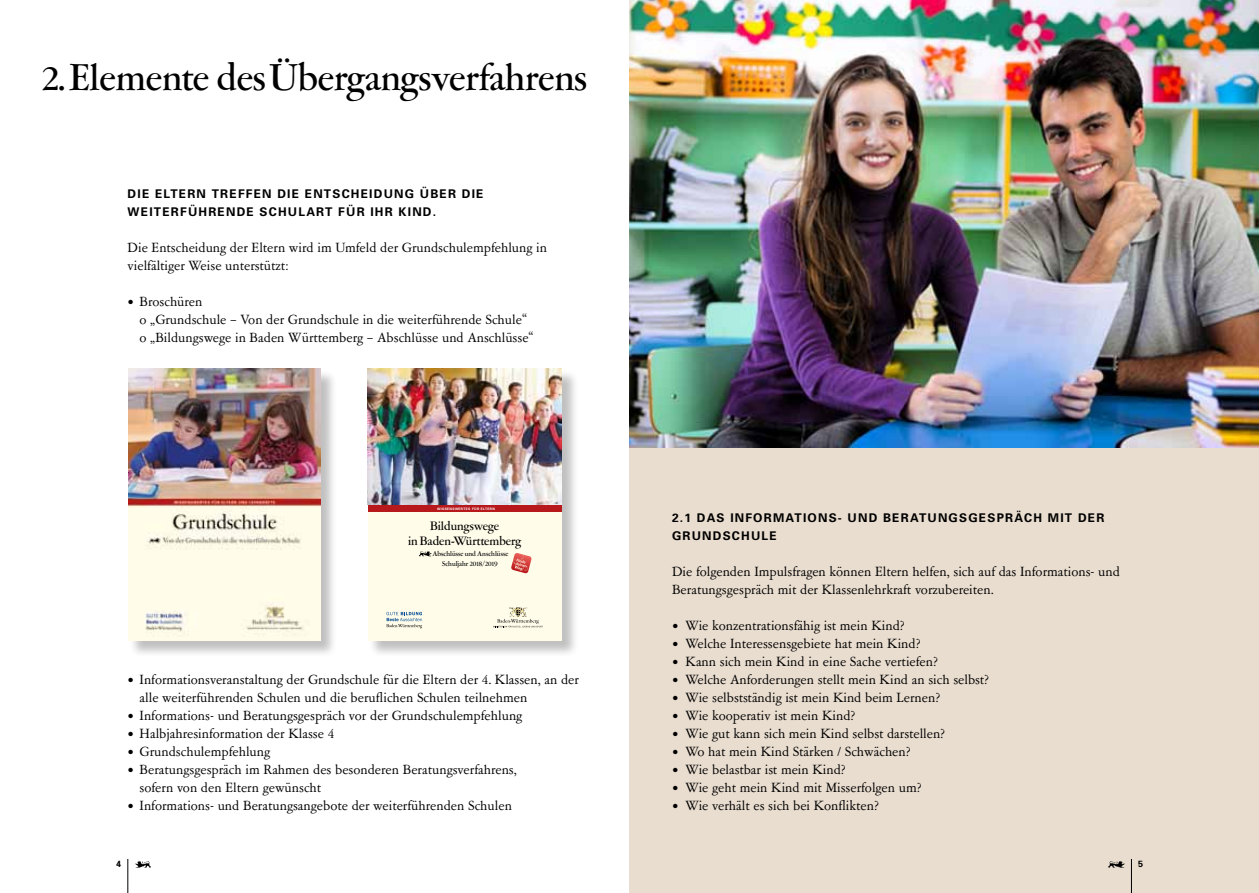
<style>
.page{position:relative;width:1259px;height:893px;background:#fff}
.page>*{position:absolute;margin:0;border:0;box-sizing:border-box;transform-origin:0 0}
.t1{font:500 42px "Garamont Amst SH";color:#000}
.t2{font:15px/18px "Garamont Amst SB";color:#000}
.t3{font:500 13.65px/15.6px "Garamont Amst SH";letter-spacing:.005em;color:#000;text-align:center}
.t4{font:700 12px/18px "Univers";letter-spacing:.1em;color:#000}
.t5{font:700 9px "Univers";color:#000}
.t6{font:500 7.8px/9.4px "Garamont Amst SH";letter-spacing:.005em;color:#000;text-align:center}
.t7{font:700 3.3px "Univers";letter-spacing:.115em;color:#fff}
</style>
<div class="page">
<hr style="left:128px;top:859px;width:1px;height:34px;background:#000">
<img style="left:135px;top:861px;width:15px;height:7px">
<div style="left:629px;top:0;width:630px;height:893px;background:#e9ddcf"></div>
<hr style="left:1131px;top:859px;width:1px;height:34px;background:#000">
<img style="left:1108px;top:861px;width:16px;height:7px">
<div style="left:129px;top:369px;width:208px;height:289px;background:#000;opacity:.25"></div>
<img style="left:128px;top:369px;width:192px;height:272px">
<div style="left:369px;top:369px;width:210px;height:289px;background:#000;opacity:.25"></div>
<div style="left:368px;top:369px;width:193px;height:272px;background:#fffdea"></div>
<img style="left:510px;top:607px;width:17px;height:10px">
<svg style="left:493px;top:619px;width:50px;height:9px"></svg>
<div style="left:368px;top:504px;width:193px;height:8px;background:#b7181c"></div>
<svg style="left:511px;top:553px;width:21px;height:20px"></svg>
<svg style="left:419px;top:551px;width:12px;height:5px"></svg>
<svg style="left:386px;top:612px;width:36px;height:16px"></svg>
<img style="left:368px;top:369px;width:193px;height:135px">
<img style="left:629px;top:0;width:630px;height:447px">
<h1 class="t1" style="left:43px;top:57px;width:546px">2. Elemente des Übergangsverfahrens</h1>
<p class="t4" style="left:128px;top:184px;width:357px">DIE ELTERN TREFFEN DIE ENTSCHEIDUNG ÜBER DIE<br>WEITERFÜHRENDE SCHULART FÜR IHR KIND.</p>
<p class="t2" style="left:128px;top:239px;width:421px">Die Entscheidung der Eltern wird im Umfeld der Grundschulempfehlung in vielfältiger Weise unterstützt:</p>
<p class="t2" style="left:140px;top:293px;width:395px;text-indent:-12px">• Broschüren<br>o „Grundschule – Von der Grundschule in die weiterführende Schule“ o „Bildungswege in Baden Württemberg – Abschlüsse und Anschlüsse“</p>
<p class="t7" style="left:437px;top:506px;width:59px">WISSENSWERTES FÜR ELTERN</p>
<p class="t3" style="left:408px;top:518px;width:115px">Bildungswege<br>in Baden-Württemberg</p>
<p class="t6" style="left:432px;top:550px;width:77px">Abschlüsse und Anschlüsse<br>Schuljahr 2018/2019</p>
<p class="t2" style="left:140px;top:671px;width:441px;text-indent:-12px">• Informationsveranstaltung der Grundschule für die Eltern der 4. Klassen, an der alle weiterführenden Schulen und die beruflichen Schulen teilnehmen</p>
<p class="t2" style="left:128px;top:707px;width:396px">• Informations- und Beratungsgespräch vor der Grundschulempfehlung</p>
<p class="t2" style="left:128px;top:725px;width:208px">• Halbjahresinformation der Klasse 4</p>
<p class="t2" style="left:128px;top:743px;width:144px">• Grundschulempfehlung</p>
<p class="t2" style="left:140px;top:761px;width:379px;text-indent:-12px">• Beratungsgespräch im Rahmen des besonderen Beratungsverfahrens, sofern von den Eltern gewünscht</p>
<p class="t2" style="left:128px;top:797px;width:386px">• Informations- und Beratungsangebote der weiterführenden Schulen</p>
<p class="t5" style="left:116px;top:858px;width:7px">4</p>
<p class="t4" style="left:672px;top:508px;width:434px">2.1 DAS INFORMATIONS- UND BERATUNGSGESPRÄCH MIT DER<br>GRUNDSCHULE</p>
<p class="t2" style="left:672px;top:563px;width:449px">Die folgenden Impulsfragen können Eltern helfen, sich auf das Informations- und<br>Beratungsgespräch mit der Klassenlehrkraft vorzubereiten.</p>
<p class="t2" style="left:672px;top:617px;width:234px">• Wie konzentrationsfähig ist mein Kind?</p>
<p class="t2" style="left:672px;top:635px;width:250px">• Welche Interessensgebiete hat mein Kind?</p>
<p class="t2" style="left:672px;top:653px;width:267px">• Kann sich mein Kind in eine Sache vertiefen?</p>
<p class="t2" style="left:672px;top:671px;width:318px">• Welche Anforderungen stellt mein Kind an sich selbst?</p>
<p class="t2" style="left:672px;top:689px;width:270px">• Wie selbstständig ist mein Kind beim Lernen?</p>
<p class="t2" style="left:672px;top:707px;width:185px">• Wie kooperativ ist mein Kind?</p>
<p class="t2" style="left:672px;top:725px;width:275px">• Wie gut kann sich mein Kind selbst darstellen?</p>
<p class="t2" style="left:672px;top:743px;width:240px">• Wo hat mein Kind Stärken / Schwächen?</p>
<p class="t2" style="left:672px;top:761px;width:175px">• Wie belastbar ist mein Kind?</p>
<p class="t2" style="left:672px;top:779px;width:251px">• Wie geht mein Kind mit Misserfolgen um?</p>
<p class="t2" style="left:672px;top:797px;width:208px">• Wie verhält es sich bei Konflikten?</p>
<p class="t5" style="left:1138px;top:858px;width:7px">5</p>
</div>
